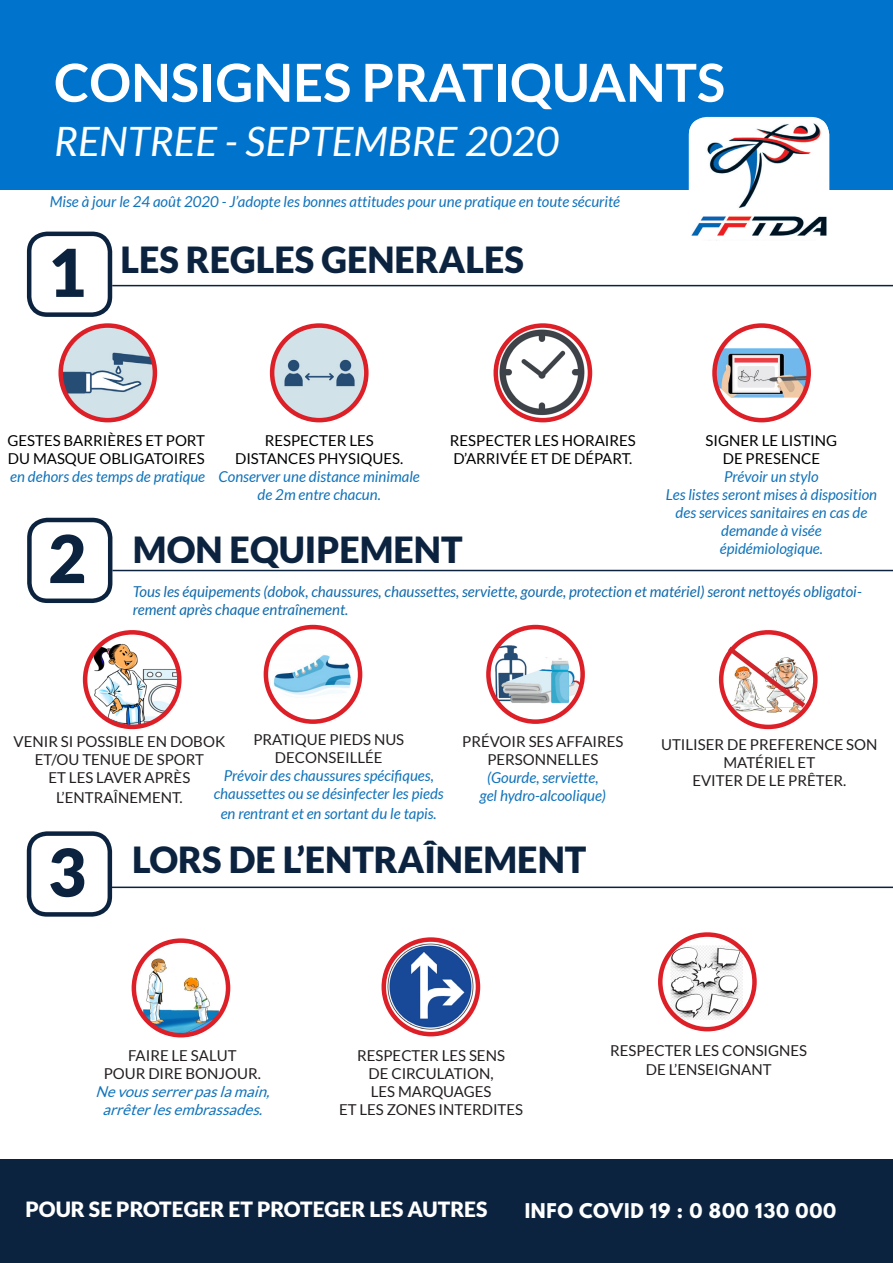
<style>
.page{position:relative;width:893px;height:1263px;background:#fff}
.page>*{position:absolute;margin:0;border:0;box-sizing:border-box;transform-origin:0 0}
.t1{font:900 66px "Lato";color:#0c233f}
.t2{font:700 52.5px "Lato";color:#fff}
.t3{font:italic 40.5px "Lato";color:#fff}
.t4{font:900 36px "Lato";color:#0c233f}
.t5{font:900 21px "Lato";color:#fff}
.t6{font:700 18px "League Spartan";letter-spacing:.04em;color:#fff}
.t7{font:italic 15px/18px "Lato";color:#1073bb;text-align:center}
.t8{font:15px/18px "Lato";color:#231f20;text-align:center}
.t9{font:italic 15px/18px "Lato";color:#106bae}
.t10{font:15px/18px "Lato";color:#000}
.t11{font:italic 15px "Lato";color:#1073bb}
</style>
<div class="page">
<div style="left:0;top:0;width:893px;height:190px;background:#0074cc"></div>
<div style="left:689px;top:117px;width:140px;height:135px;background:#fff;border-radius:18px"></div>
<img style="left:689px;top:121px;width:140px;height:120px">
<div style="left:27px;top:232px;width:85px;height:85px;border:4px solid #0c233f;border-radius:18px"></div>
<hr style="left:112px;top:285px;width:781px;height:1px;background:#0c233f">
<div style="left:27px;top:518px;width:85px;height:85px;border:4px solid #0c233f;border-radius:18px"></div>
<hr style="left:112px;top:570px;width:781px;height:1px;background:#0c233f">
<div style="left:27px;top:831px;width:85px;height:86px;border:4px solid #0c233f;border-radius:18px"></div>
<hr style="left:111px;top:886px;width:782px;height:2px;background:#0c233f">
<img style="left:498px;top:328px;width:92px;height:90px">
<div style="left:493px;top:323px;width:99px;height:99px;border:4px solid #dd1f27;border-radius:50%"></div>
<div style="left:0;top:1160px;width:893px;height:103px;background:#0c233f"></div>
<img style="left:85px;top:632px;width:94px;height:95px;border-radius:47px">
<div style="left:83px;top:630px;width:99px;height:99px;border:4px solid #dd1f27;border-radius:50%"></div>
<img style="left:492px;top:636px;width:91px;height:77px">
<div style="left:486px;top:625px;width:99px;height:99px;border:4px solid #dd1f27;border-radius:50%"></div>
<img style="left:143px;top:956px;width:76px;height:77px">
<div style="left:132px;top:938px;width:98px;height:99px;border:4px solid #dd1f27;border-radius:50%"></div>
<img style="left:385px;top:941px;width:93px;height:93px">
<div style="left:381px;top:937px;width:99px;height:99px;border:4px solid #dd1f27;border-radius:50%"></div>
<img style="left:670px;top:945px;width:73px;height:75px">
<div style="left:658px;top:932px;width:99px;height:99px;border:4px solid #dd1f27;border-radius:50%"></div>
<img style="left:721px;top:638px;width:93px;height:75px">
<div style="left:719px;top:630px;width:99px;height:99px;border:4px solid #dd1f27;border-radius:50%"></div>
<img style="left:723px;top:642px;width:87px;height:70px">
<img style="left:62px;top:327px;width:93px;height:92px">
<div style="left:58px;top:323px;width:99px;height:99px;border:4px solid #dd1f27;border-radius:50%"></div>
<img style="left:273px;top:327px;width:92px;height:93px">
<div style="left:270px;top:323px;width:99px;height:99px;border:4px solid #dd1f27;border-radius:50%"></div>
<img style="left:714px;top:348px;width:95px;height:50px">
<div style="left:712px;top:323px;width:99px;height:99px;border:4px solid #dd1f27;border-radius:50%"></div>
<img style="left:266px;top:627px;width:94px;height:95px;border-radius:45px">
<div style="left:264px;top:625px;width:98px;height:99px;border:4px solid #dd1f27;border-radius:50%"></div>
<p class="t2" style="left:54px;top:53px;width:673px">CONSIGNES PRATIQUANTS</p>
<p class="t3" style="left:54px;top:119px;width:507px">RENTREE - SEPTEMBRE 2020</p>
<p class="t7" style="left:50px;top:193px;width:572px">Mise à jour le 24 août 2020 - J’adopte les bonnes attitudes pour une pratique en toute sécurité</p>
<p class="t1" style="left:48px;top:234px;width:40px">1</p>
<p class="t4" style="left:120px;top:238px;width:405px">LES REGLES GENERALES</p>
<p class="t10" style="left:8px;top:431px;width:199px">GESTES BARRIÈRES ET PORT<br>DU MASQUE OBLIGATOIRES</p>
<p class="t7" style="left:10px;top:468px;width:196px">en dehors des temps de pratique</p>
<p class="t10" style="left:265px;top:431px;width:110px">RESPECTER LES</p>
<p class="t10" style="left:235px;top:449px;width:170px">DISTANCES PHYSIQUES.</p>
<p class="t7" style="left:219px;top:468px;width:203px">Conserver une distance minimale de 2m entre chacun.</p>
<p class="t10" style="left:450px;top:431px;width:187px">RESPECTER LES HORAIRES</p>
<p class="t10" style="left:453px;top:449px;width:181px">D’ARRIVÉE ET DE DÉPART.</p>
<p class="t1" style="left:48px;top:520px;width:40px">2</p>
<p class="t4" style="left:133px;top:529px;width:331px">MON EQUIPEMENT</p>
<p class="t10" style="left:706px;top:431px;width:133px">SIGNER LE LISTING</p>
<p class="t10" style="left:723px;top:449px;width:99px">DE PRESENCE</p>
<p class="t7" style="left:724px;top:468px;width:96px">Prévoir un stylo</p>
<p class="t7" style="left:666px;top:486px;width:213px">Les listes seront mises à disposition des services sanitaires en cas de demande à visée</p>
<p class="t7" style="left:720px;top:540px;width:105px">épidémiologique.</p>
<p class="t9" style="left:133px;top:583px;width:730px">Tous les équipements (dobok, chaussures, chaussettes, serviette, gourde, protection et matériel) seront nettoyés obligatoi&shy;rement après chaque entraînement.</p>
<p class="t8" style="left:253px;top:731px;width:152px">PRATIQUE PIEDS NUS</p>
<p class="t8" style="left:275px;top:749px;width:109px">DECONSEILLÉE</p>
<p class="t7" style="left:214px;top:767px;width:231px">Prévoir des chaussures spécifiques, chaussettes ou se désinfecter les pieds</p>
<p class="t7" style="left:221px;top:805px;width:218px">en rentrant et en sortant du le tapis.</p>
<p class="t8" style="left:14px;top:733px;width:213px">VENIR SI POSSIBLE EN DOBOK</p>
<p class="t8" style="left:35px;top:751px;width:171px">ET/OU TENUE DE SPORT</p>
<p class="t8" style="left:48px;top:769px;width:143px">ET LES LAVER APRÈS</p>
<p class="t8" style="left:56px;top:788px;width:128px">L’ENTRAÎNEMENT.</p>
<p class="t8" style="left:462px;top:733px;width:163px">PRÉVOIR SES AFFAIRES</p>
<p class="t8" style="left:487px;top:751px;width:112px">PERSONNELLES</p>
<p class="t7" style="left:487px;top:769px;width:113px">(Gourde, serviette,</p>
<p class="t7" style="left:480px;top:787px;width:128px">gel hydro-alcoolique)</p>
<p class="t1" style="left:48px;top:834px;width:40px">3</p>
<p class="t4" style="left:132px;top:838px;width:456px">LORS DE L’ENTRAÎNEMENT</p>
<p class="t8" style="left:661px;top:735px;width:218px">UTILISER DE PREFERENCE SON<br>MATÉRIEL ET</p>
<p class="t8" style="left:692px;top:771px;width:155px">EVITER DE LE PRÊTER.</p>
<p class="t8" style="left:128px;top:1046px;width:110px">FAIRE LE SALUT</p>
<p class="t8" style="left:104px;top:1064px;width:159px">POUR DIRE BONJOUR.</p>
<p class="t11" style="left:95px;top:1083px;width:180px">Nevousserrerpaslamain,</p>
<p class="t11" style="left:103px;top:1101px;width:166px">arrêterlesembrassades.</p>
<p class="t8" style="left:357px;top:1046px;width:149px">RESPECTER LES SENS</p>
<p class="t8" style="left:368px;top:1064px;width:127px">DE CIRCULATION,</p>
<p class="t8" style="left:371px;top:1082px;width:122px">LES MARQUAGES</p>
<p class="t8" style="left:339px;top:1100px;width:186px">ET LES ZONES INTERDITES</p>
<p class="t8" style="left:610px;top:1041px;width:199px">RESPECTER LES CONSIGNES</p>
<p class="t8" style="left:646px;top:1061px;width:127px">DE L’ENSEIGNANT</p>
<p class="t5" style="left:26px;top:1197px;width:464px">POUR SE PROTEGER ET PROTEGER LES AUTRES</p>
<p class="t6" style="left:525px;top:1197px;width:313px">INFO COVID 19 : 0 800 130 000</p>
</div>
